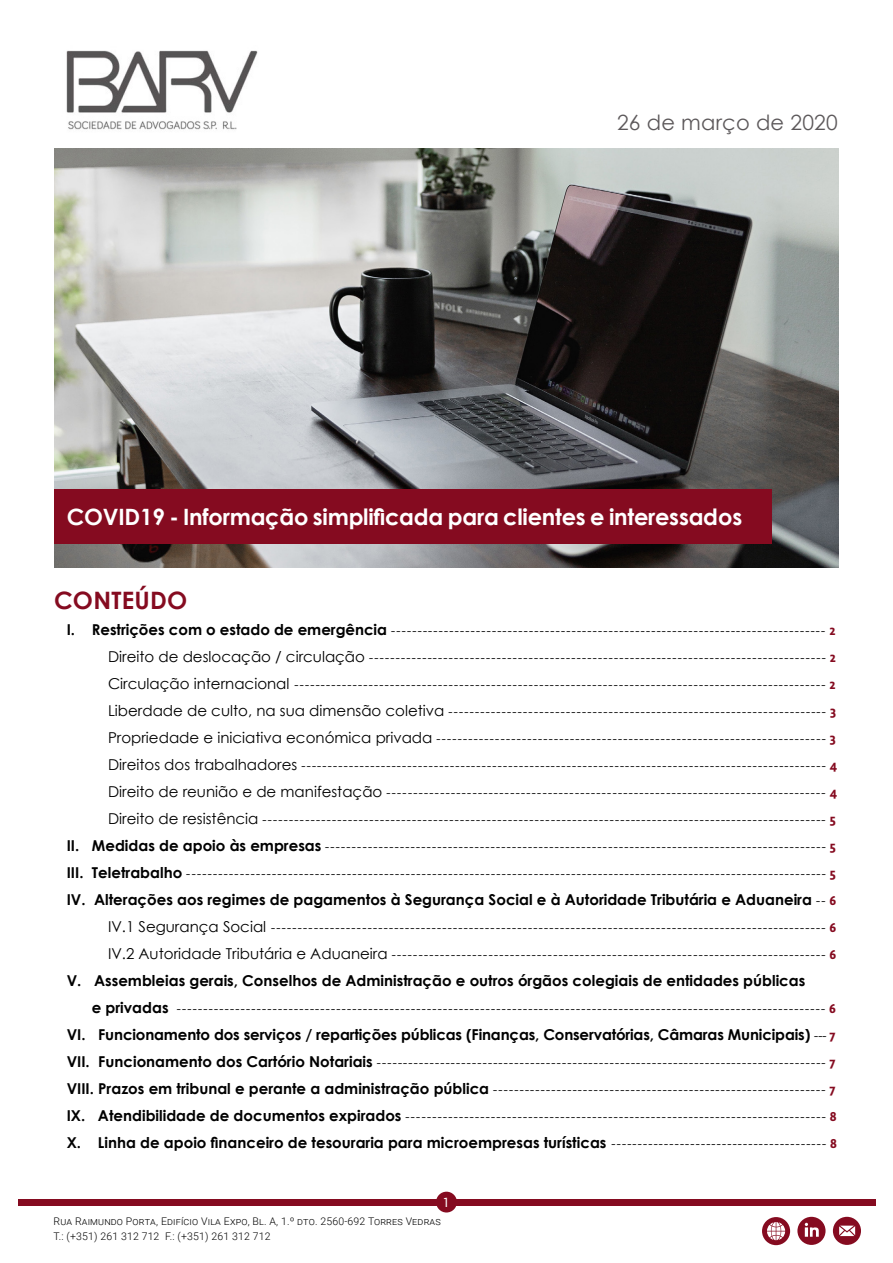
<style>
.page{position:relative;width:893px;height:1263px;background:#fff}
.page>*{position:absolute;margin:0;border:0;box-sizing:border-box;transform-origin:0 0}
.t1{font:700 24px "Century Gothic";letter-spacing:.01em;color:#850b20}
.t2{font:700 22.5px "Century Gothic";letter-spacing:-.01em;color:#fff}
.t3{font:21px "Century Gothic";letter-spacing:.01em;color:#5c585a}
.t4{font:19.5px "Lemon Sans Cnd S Light";color:#fff}
.t5{font:15px/27px "Minion Pro";color:#000;text-align:right}
.t6{font:700 15px "Century Gothic";color:#000}
.t7{font:300 10.5px/15px "Roboto";letter-spacing:.015em;color:#000}
.s1{font-family:"Century Gothic";font-weight:700}
.s2{font-family:"Lemon Sans";font-weight:700;color:#850b20}
.s3{font-family:"Century Gothic"}
.s4{font-family:"Minion Pro";font-weight:400}
.s5{font-family:"Lemon Sans";color:#850b20}
</style>
<div class="page">
<img style="left:66px;top:50px;width:192px;height:80px">
<div style="left:18px;top:1198px;width:857px;height:7px;background:#850b20"></div>
<svg style="left:797px;top:1217px;width:28px;height:28px"></svg>
<svg style="left:833px;top:1217px;width:28px;height:28px"></svg>
<img style="left:54px;top:149px;width:785px;height:419px">
<div style="left:54px;top:489px;width:717px;height:55px;background:#850b20"></div>
<div style="left:436px;top:1192px;width:21px;height:20px;background:#850b20;border-radius:50%"></div>
<svg style="left:762px;top:1217px;width:28px;height:28px"></svg>
<h3 class="t3" style="left:617px;top:107px;width:222px">26 de março de 2020</h3>
<h2 class="t2" style="left:67px;top:500px;width:677px">COVID19 - Informação simplificada para clientes e interessados</h2>
<h1 class="t1" style="left:54px;top:582px;width:135px">CONTEÚDO</h1>
<p class="t5" style="left:67px;top:616px;width:772px"><span class="s1">I. Restrições com o estado de emergência</span> ---------------------------------------------------------------------------------- <span class="s2">2<br></span><span class="s3">Direito de deslocação / circulação</span> -------------------------------------------------------------------------------------- <span class="s2">2<br></span><span class="s3">Circulação internacional</span> ---------------------------------------------------------------------------------------------------- <span class="s2">2<br></span><span class="s3">Liberdade de culto, na sua dimensão coletiva</span> ----------------------------------------------------------------------- <span class="s2">3<br></span><span class="s3">Propriedade e iniciativa económica privada</span> ------------------------------------------------------------------------- <span class="s2">3<br></span><span class="s3">Direitos dos trabalhadores</span> --------------------------------------------------------------------------------------------------- <span class="s2">4<br></span><span class="s3">Direito de reunião e de manifestação</span> ---------------------------------------------------------------------------------- <span class="s2">4<br></span><span class="s3">Direito de resistência</span> ---------------------------------------------------------------------------------------------------------- <span class="s2">5<br></span><span class="s1">II. Medidas de apoio às empresas</span> ---------------------------------------------------------------------------------------------- <span class="s2">5<br></span><span class="s1">III. Teletrabalho</span> ------------------------------------------------------------------------------------------------------------------------ <span class="s2">5</span></p>
<p class="t6" style="left:67px;top:888px;width:771px">IV. Alterações aos regimes de pagamentos à Segurança Social e à Autoridade Tributária e Aduaneira <span class="s4">--</span> <span class="s5">6</span></p>
<p class="t5" style="left:108px;top:913px;width:730px;text-align:left"><span class="s3">IV.1 Segurança Social</span> -------------------------------------------------------------------------------------------------------- <span class="s2">6<br></span><span class="s3">IV.2 Autoridade Tributária e Aduaneira</span> --------------------------------------------------------------------------------- <span class="s2">6</span></p>
<p class="t6" style="left:67px;top:969px;width:740px">V. Assembleias gerais, Conselhos de Administração e outros órgãos colegiais de entidades públicas</p>
<p class="t5" style="left:92px;top:994px;width:746px"><span class="s1">e privadas</span> -------------------------------------------------------------------------------------------------------------------------- <span class="s2">6</span></p>
<p class="t6" style="left:67px;top:1023px;width:770px">VI. Funcionamento dos serviços / repartições públicas (Finanças, Conservatórias, Câmaras Municipais) <span class="s4">---</span> <span class="s5">7</span></p>
<p class="t5" style="left:67px;top:1048px;width:771px;text-align:justify"><span class="s1">VII. Funcionamento dos Cartório Notariais</span> ------------------------------------------------------------------------------------- <span class="s2">7<br></span><span class="s1">VIII. Prazos em tribunal e perante a administração pública</span> --------------------------------------------------------------- <span class="s2">7<br></span><span class="s1">IX. Atendibilidade de documentos expirados</span> ------------------------------------------------------------------------------- <span class="s2">8</span></p>
<p class="t6" style="left:67px;top:1131px;width:772px">X. Linha de apoio financeiro de tesouraria para microempresas turísticas <span class="s4">-----------------------------------------</span> <span class="s5">8</span></p>
<h3 class="t4" style="left:443px;top:1190px;width:7px">1</h3>
<p class="t7" style="left:54px;top:1213px;width:389px">Rua Raimundo Porta, Edifício Vila Expo, Bl. A, 1.º dto. 2560-692 Torres Vedras<br>T.: (+351) 261 312 712 F.: (+351) 261 312 712</p>
</div>
